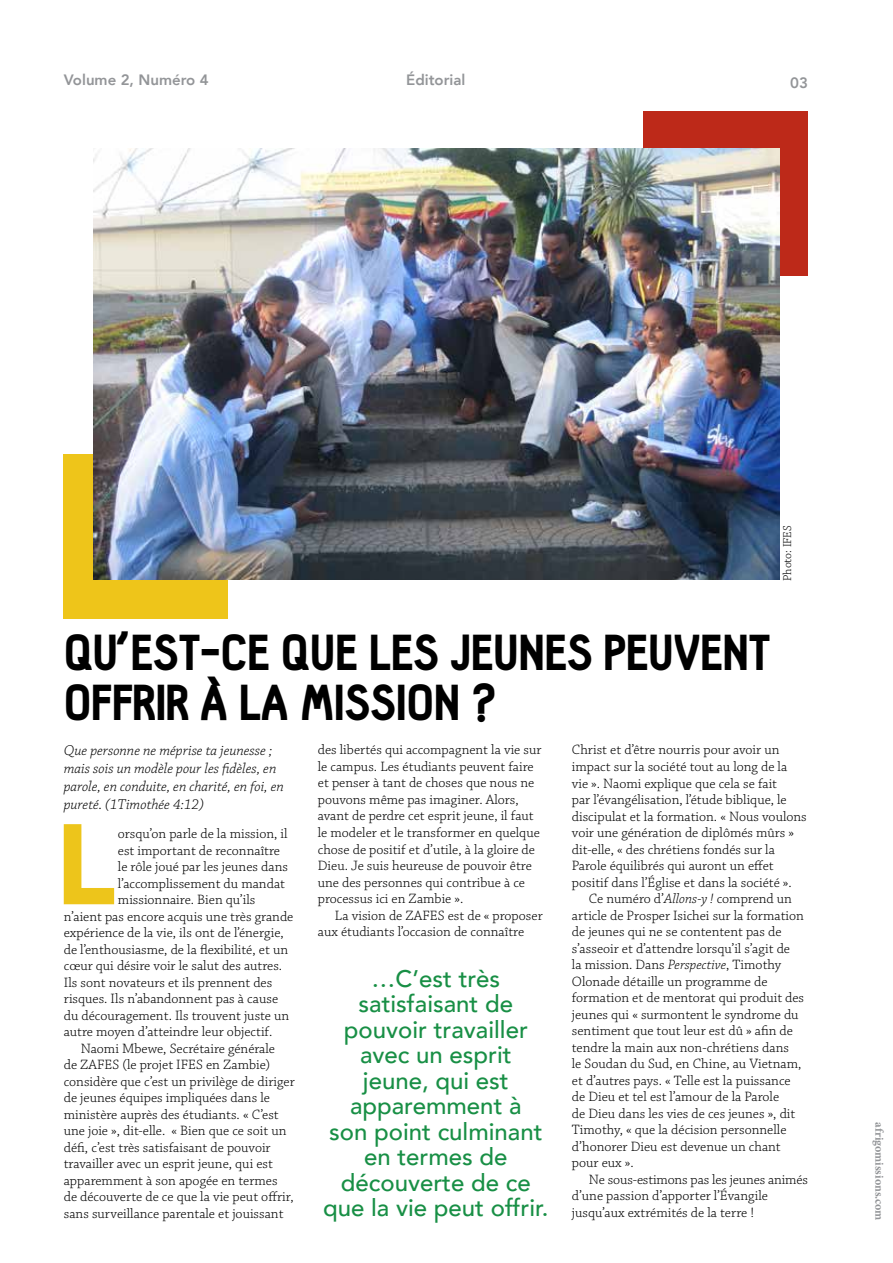
<style>
.page{position:relative;width:893px;height:1263px;background:#fff}
.page>*{position:absolute;margin:0;border:0;box-sizing:border-box;transform-origin:0 0}
.t1{font:900 113.1px "Avenir";color:#edc51b}
.t2{font:900 49.5px/49.5px "Hallosans";letter-spacing:-.015em;color:#000}
.t3{font:500 24px/25.5px "Avenir";color:#188f45;text-align:center}
.t4{font:italic 300 15px/18px "Chaparral Pro";color:#000}
.t5{font:800 15px "Avenir";color:#939598}
.t6{font:300 14.25px/16.5px "Chaparral Pro";color:#000}
.t7{font:700 12px "Minion Pro";color:#939598}
.t8{font:300 12px "Chaparral Pro";color:#000}
.s1{font-style:italic}
</style>
<div class="page">
<div style="left:64px;top:454px;width:164px;height:164px;background:#eec51a"></div>
<div style="left:644px;top:111px;width:164px;height:164px;background:#bd2919"></div>
<img style="left:94px;top:149px;width:686px;height:431px">
<p class="t5" style="left:64px;top:68px;width:146px">Volume 2, Numéro 4</p>
<p class="t5" style="left:406px;top:68px;width:61px">Éditorial</p>
<p class="t5" style="left:790px;top:71px;width:19px">03</p>
<p class="t8" style="left:781px;top:581px;width:57px;rotate:-90deg">Photo: IFES</p>
<h2 class="t2" style="left:64px;top:630px;width:708px">QU’EST-CE QUE LES JEUNES PEUVENT<br>OFFRIR À LA MISSION ?</h2>
<p class="t4" style="left:64px;top:742px;width:222px">Que personne ne méprise ta jeunesse ; mais sois un modèle pour les fidèles, en parole, en conduite, en charité, en foi, en pureté. (1Timothée 4:12)</p>
<h1 class="t1" style="left:55px;top:768px;width:62px">L</h1>
<p class="t6" style="left:118px;top:826px;width:171px">orsqu’on parle de la mission, il</p>
<p class="t6" style="left:118px;top:843px;width:164px">est important de reconnaître</p>
<p class="t6" style="left:118px;top:859px;width:172px">le rôle joué par les jeunes dans</p>
<p class="t6" style="left:118px;top:876px;width:169px">l’accomplissement du mandat</p>
<p class="t6" style="left:118px;top:892px;width:139px">missionnaire. Bien qu’ils</p>
<p class="t6" style="left:64px;top:909px;width:231px">n’aient pas encore acquis une très grande</p>
<p class="t6" style="left:64px;top:925px;width:221px">expérience de la vie, ils ont de l’énergie,</p>
<p class="t6" style="left:64px;top:942px;width:226px">de l’enthousiasme, de la flexibilité, et un</p>
<p class="t6" style="left:64px;top:958px;width:220px">cœur qui désire voir le salut des autres.</p>
<p class="t6" style="left:64px;top:975px;width:210px">Ils sont novateurs et ils prennent des</p>
<p class="t6" style="left:64px;top:991px;width:216px">risques. Ils n’abandonnent pas à cause</p>
<p class="t6" style="left:64px;top:1008px;width:227px">du découragement. Ils trouvent juste un</p>
<p class="t6" style="left:64px;top:1024px;width:210px">autre moyen d’atteindre leur objectif.</p>
<p class="t6" style="left:81px;top:1041px;width:196px">Naomi Mbewe, Secrétaire générale</p>
<p class="t6" style="left:64px;top:1057px;width:208px">de ZAFES (le projet IFES en Zambie)</p>
<p class="t6" style="left:64px;top:1074px;width:232px">considère que c’est un privilège de diriger</p>
<p class="t6" style="left:64px;top:1090px;width:208px">de jeunes équipes impliquées dans le</p>
<p class="t6" style="left:64px;top:1107px;width:216px">ministère auprès des étudiants. « C’est</p>
<p class="t6" style="left:64px;top:1123px;width:224px">une joie », dit-elle. « Bien que ce soit un</p>
<p class="t6" style="left:64px;top:1140px;width:208px">défi, c’est très satisfaisant de pouvoir</p>
<p class="t6" style="left:64px;top:1156px;width:211px">travailler avec un esprit jeune, qui est</p>
<p class="t6" style="left:64px;top:1173px;width:215px">apparemment à son apogée en termes</p>
<p class="t6" style="left:64px;top:1189px;width:232px">de découverte de ce que la vie peut offrir,</p>
<p class="t6" style="left:64px;top:1206px;width:221px">sans surveillance parentale et jouissant</p>
<p class="t6" style="left:318px;top:742px;width:225px">des libertés qui accompagnent la vie sur le campus. Les étudiants peuvent faire et penser à tant de choses que nous ne pouvons même pas imaginer. Alors, avant de perdre cet esprit jeune, il faut le modeler et le transformer en quelque chose de positif et d’utile, à la gloire de Dieu. Je suis heureuse de pouvoir être une des personnes qui contribue à ce processus ici en Zambie ».</p>
<p class="t6" style="left:318px;top:907px;width:226px;text-indent:17px">La vision de ZAFES est de « proposer aux étudiants l’occasion de connaître</p>
<h3 class="t3" style="left:323px;top:964px;width:227px">…C’est très satisfaisant de pouvoir travailler avec un esprit<br>jeune, qui est apparemment à<br>son point culminant en termes de découverte de ce que la vie peut offrir.</h3>
<p class="t6" style="left:572px;top:742px;width:236px">Christ et d’être nourris pour avoir un impact sur la société tout au long de la vie ». Naomi explique que cela se fait<br>par l’évangélisation, l’étude biblique, le discipulat et la formation. « Nous voulons voir une génération de diplômés mûrs » dit-elle, « des chrétiens fondés sur la Parole équilibrés qui auront un effet positif dans l’Église et dans la société ».</p>
<p class="t6" style="left:572px;top:891px;width:234px;text-indent:17px">Ce numéro d’<span class="s1">Allons-y !</span> comprend un article de Prosper Isichei sur la formation de jeunes qui ne se contentent pas de s’asseoir et d’attendre lorsqu’il s’agit de<br>la mission. Dans <span class="s1">Perspective</span>, Timothy Olonade détaille un programme de formation et de mentorat qui produit des jeunes qui « surmontent le syndrome du sentiment que tout leur est dû » afin de tendre la main aux non-chrétiens dans<br>le Soudan du Sud, en Chine, au Vietnam, et d’autres pays. « Telle est la puissance de Dieu et tel est l’amour de la Parole<br>de Dieu dans les vies de ces jeunes », dit Timothy, « que la décision personnelle d’honorer Dieu est devenue un chant pour eux ».</p>
<p class="t6" style="left:572px;top:1171px;width:238px;text-indent:17px">Ne sous-estimons pas les jeunes animés d’une passion d’apporter l’Évangile jusqu’aux extrémités de la terre !</p>
<p class="t7" style="left:888px;top:1122px;width:100px;rotate:90deg">afrigomissions.com</p>
</div>
